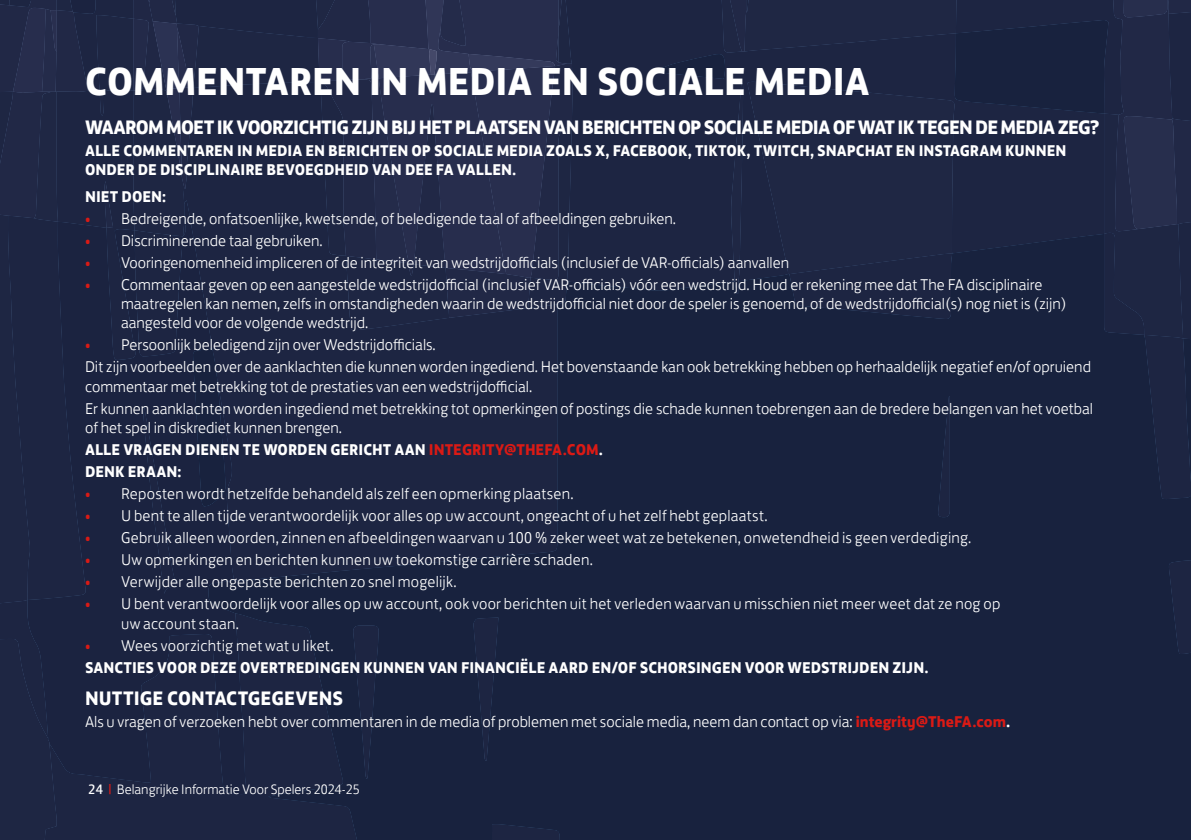
<style>
.page{position:relative;width:1191px;height:840px;background:#fff}
.page>*{position:absolute;margin:0;border:0;box-sizing:border-box;transform-origin:0 0}
.t1{font:700 40px "FS Jack";color:#fff}
.t2{font:700 20px "FS Jack";letter-spacing:-.04em;color:#fff}
.t3{font:700 20px "FS Jack";color:#fff}
.t4{font:300 16px/19.2px "FS Jack";color:#fff}
.t5{font:700 16px/22px "FS Jack";color:#fff}
.t6{font:300 14px "FS Jack";color:#fff}
.s1{color:#da1a15}
.s2{font-weight:300}
.s3{font-weight:300;color:#da1a15}
.s4{font-weight:700;color:#da1a15}
.s5{font-weight:700}
.s6{font-weight:400}
.s7{font-weight:400;color:#da1a15}
</style>
<div class="page">
<div style="left:0;top:0;width:1191px;height:839px;background:#1d2542"></div>
<h1 class="t1" style="left:85px;top:48px;width:786px">COMMENTAREN IN MEDIA EN SOCIALE MEDIA</h1>
<p class="t2" style="left:85px;top:110px;width:1016px">WAAROM MOET IK VOORZICHTIG ZIJN BIJ HET PLAATSEN VAN BERICHTEN OP SOCIALE MEDIA OF WAT IK TEGEN DE MEDIA ZEG?</p>
<p class="t5" style="left:85px;top:139px;width:983px;line-height:19.2px">ALLE COMMENTAREN IN MEDIA EN BERICHTEN OP SOCIALE MEDIA ZOALS X, FACEBOOK, TIKTOK, TWITCH, SNAPCHAT EN INSTAGRAM KUNNEN<br>ONDER DE DISCIPLINAIRE BEVOEGDHEID VAN DEE FA VALLEN.</p>
<p class="t5" style="left:85px;top:184px;width:83px">NIET DOEN:</p>
<p class="t4" style="left:85px;top:207px;width:592px"><span class="s1">•</span> Bedreigende, onfatsoenlijke, kwetsende, of beledigende taal of afbeeldingen gebruiken.</p>
<p class="t4" style="left:85px;top:229px;width:239px"><span class="s1">•</span> Discriminerende taal gebruiken.</p>
<p class="t4" style="left:85px;top:251px;width:705px"><span class="s1">•</span> Vooringenomenheid impliceren of de integriteit van wedstrijdofficials (inclusief de VAR-officials) aanvallen</p>
<p class="t4" style="left:121px;top:273px;width:947px;text-indent:-36px"><span class="s1">•</span> Commentaar geven op een aangestelde wedstrijdofficial (inclusief VAR-officials) vóór een wedstrijd. Houd er rekening mee dat The FA disciplinaire maatregelen kan nemen, zelfs in omstandigheden waarin de wedstrijdofficial niet door de speler is genoemd, of de wedstrijdofficial(s) nog niet is (zijn) aangesteld voor de volgende wedstrijd.</p>
<p class="t4" style="left:85px;top:332px;width:1007px;line-height:22px"><span class="s1">•</span> Persoonlijk beledigend zijn over Wedstrijdofficials.<br>Dit zijn voorbeelden over de aanklachten die kunnen worden ingediend. Het bovenstaande kan ook betrekking hebben op herhaaldelijk negatief en/of opruiend</p>
<p class="t4" style="left:85px;top:373px;width:1009px;line-height:22px">commentaar met betrekking tot de prestaties van een wedstrijdofficial.<br>Er kunnen aanklachten worden ingediend met betrekking tot opmerkingen of postings die schade kunnen toebrengen aan de bredere belangen van het voetbal</p>
<p class="t5" style="left:85px;top:415px;width:519px"><span class="s2">of het spel in diskrediet kunnen brengen.<br></span>ALLE VRAGEN DIENEN TE WORDEN GERICHT AAN <span class="s1">INTEGRITY@THEFA.COM</span>.<br>DENK ERAAN:</p>
<p class="t4" style="left:85px;top:482px;width:490px"><span class="s1">•</span> Reposten wordt hetzelfde behandeld als zelf een opmerking plaatsen.</p>
<p class="t4" style="left:85px;top:504px;width:684px"><span class="s1">•</span> U bent te allen tijde verantwoordelijk voor alles op uw account, ongeacht of u het zelf hebt geplaatst.</p>
<p class="t4" style="left:85px;top:526px;width:888px"><span class="s1">•</span> Gebruik alleen woorden, zinnen en afbeeldingen waarvan u 100 % zeker weet wat ze betekenen, onwetendheid is geen verdediging.</p>
<p class="t4" style="left:85px;top:548px;width:509px"><span class="s1">•</span> Uw opmerkingen en berichten kunnen uw toekomstige carrière schaden.</p>
<p class="t4" style="left:85px;top:570px;width:373px"><span class="s1">•</span> Verwijder alle ongepaste berichten zo snel mogelijk.</p>
<p class="t4" style="left:121px;top:592px;width:881px;text-indent:-36px"><span class="s1">•</span> U bent verantwoordelijk voor alles op uw account, ook voor berichten uit het verleden waarvan u misschien niet meer weet dat ze nog op uw account staan.</p>
<p class="t5" style="left:85px;top:632px;width:845px"><span class="s3">•</span> <span class="s2">Wees voorzichtig met wat u liket.<br></span>SANCTIES VOOR DEZE OVERTREDINGEN KUNNEN VAN FINANCIËLE AARD EN/OF SCHORSINGEN VOOR WEDSTRIJDEN ZIJN.</p>
<p class="t3" style="left:85px;top:681px;width:259px">NUTTIGE CONTACTGEGEVENS</p>
<p class="t4" style="left:85px;top:710px;width:926px">Als u vragen of verzoeken hebt over commentaren in de media of problemen met sociale media, neem dan contact op via: <span class="s4">integrity@TheFA.com</span><span class="s5">.</span></p>
<p class="t6" style="left:88px;top:777px;width:273px"><span class="s6">24</span> <span class="s7">|</span> Belangrijke Informatie Voor Spelers 2024-25</p>
</div>
